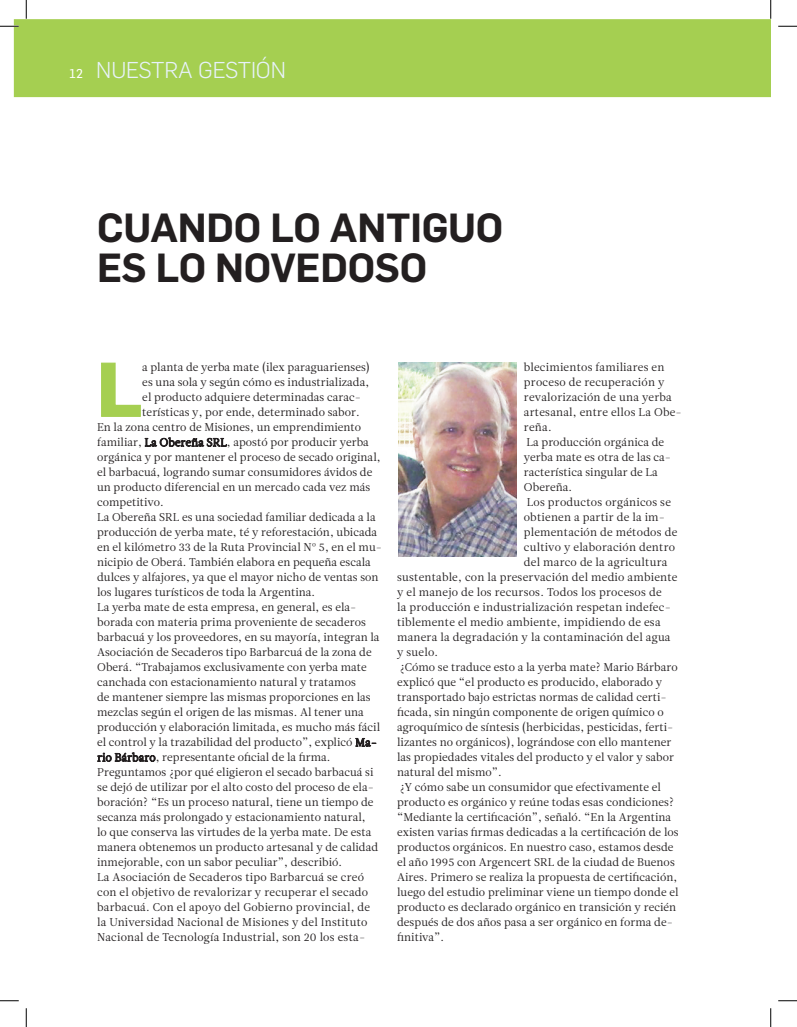
<style>
.page{position:relative;width:797px;height:1027px;background:#fff}
.page>*{position:absolute;margin:0;border:0;box-sizing:border-box;transform-origin:0 0}
.t1{font:700 74.38px "Flama";color:#a5cf51}
.t2{font:600 39.88px/39.8px "Flama";letter-spacing:-.005em;color:#231f20}
.t3{font:300 22.5px "Flama";color:#e7f2fa}
.t4{font:11.25px "Leitura News Roman 1";letter-spacing:.005em;color:#231f20}
.s1{font-family:"Flama Basic";font-weight:400;font-size:12.5px;color:#fff}
</style>
<div class="page">
<div style="left:14px;top:19px;width:756px;height:78px;background:#a5cf51"></div>
<svg style="left:101px;top:362px;width:40px;height:55px"></svg>
<svg style="left:145px;top:437px;width:82px;height:10px"></svg>
<svg style="left:355px;top:737px;width:21px;height:10px"></svg>
<svg style="left:97px;top:752px;width:59px;height:10px"></svg>
<img style="left:398px;top:362px;width:119px;height:195px">
<svg style="left:0;top:25px;width:19px;height:2px"></svg>
<svg style="left:778px;top:25px;width:19px;height:2px"></svg>
<svg style="left:0;top:1000px;width:19px;height:1px"></svg>
<svg style="left:778px;top:1000px;width:19px;height:1px"></svg>
<svg style="left:25px;top:0;width:2px;height:19px"></svg>
<svg style="left:25px;top:1008px;width:2px;height:19px"></svg>
<svg style="left:770px;top:0;width:1px;height:19px"></svg>
<svg style="left:770px;top:1008px;width:1px;height:19px"></svg>
<h3 class="t3" style="left:70px;top:55px;width:56px"><span class="s1">12</span> NUESTRA</h3>
<h3 class="t3" style="left:198px;top:55px;width:26px">GESTI</h3>
<h3 class="t3" style="left:256px;top:55px;width:31px">ÓN</h3>
<h2 class="t2" style="left:97px;top:205px;width:407px">CUANDO LO ANTIGUO<br>ES LO NOVEDOSO</h2>
<h1 class="t1" style="left:97px;top:336px;width:46px">L</h1>
<p class="t4" style="left:142px;top:361px;width:229px">a planta de yerba mate (ilex paraguarienses)</p>
<p class="t4" style="left:142px;top:376px;width:228px">es una sola y según cómo es industrializada,</p>
<p class="t4" style="left:142px;top:391px;width:220px">el producto adquiere determinadas carac-</p>
<p class="t4" style="left:142px;top:406px;width:219px">terísticas y, por ende, determinado sabor.</p>
<p class="t4" style="left:97px;top:421px;width:265px">En la zona centro de Misiones, un emprendimiento</p>
<p class="t4" style="left:97px;top:436px;width:273px">familiar, La Obereña SRL, apostó por producir yerba</p>
<p class="t4" style="left:97px;top:451px;width:285px">orgánica y por mantener el proceso de secado original,</p>
<p class="t4" style="left:97px;top:466px;width:277px">el barbacuá, logrando sumar consumidores ávidos de</p>
<p class="t4" style="left:97px;top:481px;width:274px">un producto diferencial en un mercado cada vez más</p>
<p class="t4" style="left:97px;top:496px;width:68px">competitivo.</p>
<p class="t4" style="left:97px;top:511px;width:280px">La Obereña SRL es una sociedad familiar dedicada a la</p>
<p class="t4" style="left:97px;top:526px;width:281px">producción de yerba mate, té y reforestación, ubicada</p>
<p class="t4" style="left:97px;top:541px;width:286px">en el kilómetro 33 de la Ruta Provincial Nº 5, en el mu-</p>
<p class="t4" style="left:97px;top:556px;width:275px">nicipio de Oberá. También elabora en pequeña escala</p>
<p class="t4" style="left:97px;top:571px;width:283px">dulces y alfajores, ya que el mayor nicho de ventas son</p>
<p class="t4" style="left:97px;top:586px;width:219px">los lugares turísticos de toda la Argentina.</p>
<p class="t4" style="left:97px;top:601px;width:261px">La yerba mate de esta empresa, en general, es ela-</p>
<p class="t4" style="left:97px;top:616px;width:270px">borada con materia prima proveniente de secaderos</p>
<p class="t4" style="left:97px;top:631px;width:284px">barbacuá y los proveedores, en su mayoría, integran la</p>
<p class="t4" style="left:97px;top:646px;width:276px">Asociación de Secaderos tipo Barbarcuá de la zona de</p>
<p class="t4" style="left:97px;top:661px;width:271px">Oberá. “Trabajamos exclusivamente con yerba mate</p>
<p class="t4" style="left:97px;top:676px;width:260px">canchada con estacionamiento natural y tratamos</p>
<p class="t4" style="left:97px;top:691px;width:275px">de mantener siempre las mismas proporciones en las</p>
<p class="t4" style="left:97px;top:706px;width:268px">mezclas según el origen de las mismas. Al tener una</p>
<p class="t4" style="left:97px;top:721px;width:284px">producción y elaboración limitada, es mucho más fácil</p>
<p class="t4" style="left:97px;top:736px;width:281px">el control y la trazabilidad del producto”, explicó Ma-</p>
<p class="t4" style="left:97px;top:751px;width:235px">rio Bárbaro, representante oficial de la firma.</p>
<p class="t4" style="left:97px;top:766px;width:278px">Preguntamos ¿por qué eligieron el secado barbacuá si</p>
<p class="t4" style="left:97px;top:781px;width:278px">se dejó de utilizar por el alto costo del proceso de ela-</p>
<p class="t4" style="left:97px;top:796px;width:278px">boración? “Es un proceso natural, tiene un tiempo de</p>
<p class="t4" style="left:97px;top:811px;width:270px">secanza más prolongado y estacionamiento natural,</p>
<p class="t4" style="left:97px;top:826px;width:276px">lo que conserva las virtudes de la yerba mate. De esta</p>
<p class="t4" style="left:97px;top:841px;width:282px">manera obtenemos un producto artesanal y de calidad</p>
<p class="t4" style="left:97px;top:856px;width:246px">inmejorable, con un sabor peculiar”, describió.</p>
<p class="t4" style="left:97px;top:871px;width:268px">La Asociación de Secaderos tipo Barbarcuá se creó</p>
<p class="t4" style="left:97px;top:886px;width:272px">con el objetivo de revalorizar y recuperar el secado</p>
<p class="t4" style="left:97px;top:901px;width:274px">barbacuá. Con el apoyo del Gobierno provincial, de</p>
<p class="t4" style="left:97px;top:916px;width:272px">la Universidad Nacional de Misiones y del Instituto</p>
<p class="t4" style="left:97px;top:931px;width:270px">Nacional de Tecnología Industrial, son 20 los esta-</p>
<p class="t4" style="left:524px;top:360px;width:142px">blecimientos familiares en</p>
<p class="t4" style="left:524px;top:375px;width:142px">proceso de recuperación y</p>
<p class="t4" style="left:524px;top:390px;width:149px">revalorización de una yerba</p>
<p class="t4" style="left:524px;top:405px;width:159px">artesanal, entre ellos La Obe-</p>
<p class="t4" style="left:524px;top:420px;width:29px">reña.</p>
<p class="t4" style="left:526px;top:435px;width:139px">La producción orgánica de</p>
<p class="t4" style="left:524px;top:450px;width:149px">yerba mate es otra de las ca-</p>
<p class="t4" style="left:524px;top:465px;width:135px">racterística singular de La</p>
<p class="t4" style="left:524px;top:480px;width:50px">Obereña.</p>
<p class="t4" style="left:527px;top:495px;width:146px">Los productos orgánicos se</p>
<p class="t4" style="left:524px;top:510px;width:143px">obtienen a partir de la im-</p>
<p class="t4" style="left:524px;top:525px;width:155px">plementación de métodos de</p>
<p class="t4" style="left:524px;top:540px;width:153px">cultivo y elaboración dentro</p>
<p class="t4" style="left:524px;top:555px;width:145px">del marco de la agricultura</p>
<p class="t4" style="left:397px;top:570px;width:282px">sustentable, con la preservación del medio ambiente</p>
<p class="t4" style="left:397px;top:585px;width:266px">y el manejo de los recursos. Todos los procesos de</p>
<p class="t4" style="left:397px;top:600px;width:275px">la producción e industrialización respetan indefec-</p>
<p class="t4" style="left:397px;top:615px;width:265px">tiblemente el medio ambiente, impidiendo de esa</p>
<p class="t4" style="left:397px;top:630px;width:275px">manera la degradación y la contaminación del agua</p>
<p class="t4" style="left:397px;top:645px;width:43px">y suelo.</p>
<p class="t4" style="left:400px;top:660px;width:279px">¿Cómo se traduce esto a la yerba mate? Mario Bárbaro</p>
<p class="t4" style="left:397px;top:675px;width:267px">explicó que “el producto es producido, elaborado y</p>
<p class="t4" style="left:397px;top:690px;width:271px">transportado bajo estrictas normas de calidad certi-</p>
<p class="t4" style="left:397px;top:705px;width:268px">ficada, sin ningún componente de origen químico o</p>
<p class="t4" style="left:397px;top:720px;width:278px">agroquímico de síntesis (herbicidas, pesticidas, ferti-</p>
<p class="t4" style="left:397px;top:735px;width:276px">lizantes no orgánicos), lográndose con ello mantener</p>
<p class="t4" style="left:397px;top:750px;width:278px">las propiedades vitales del producto y el valor y sabor</p>
<p class="t4" style="left:397px;top:765px;width:106px">natural del mismo”.</p>
<p class="t4" style="left:400px;top:780px;width:263px">¿Y cómo sabe un consumidor que efectivamente el</p>
<p class="t4" style="left:397px;top:795px;width:278px">producto es orgánico y reúne todas esas condiciones?</p>
<p class="t4" style="left:397px;top:810px;width:275px">“Mediante la certificación”, señaló. “En la Argentina</p>
<p class="t4" style="left:397px;top:825px;width:283px">existen varias firmas dedicadas a la certificación de los</p>
<p class="t4" style="left:397px;top:840px;width:278px">productos orgánicos. En nuestro caso, estamos desde</p>
<p class="t4" style="left:397px;top:855px;width:279px">el año 1995 con Argencert SRL de la ciudad de Buenos</p>
<p class="t4" style="left:397px;top:870px;width:282px">Aires. Primero se realiza la propuesta de certificación,</p>
<p class="t4" style="left:397px;top:885px;width:283px">luego del estudio preliminar viene un tiempo donde el</p>
<p class="t4" style="left:397px;top:900px;width:280px">producto es declarado orgánico en transición y recién</p>
<p class="t4" style="left:397px;top:915px;width:277px">después de dos años pasa a ser orgánico en forma de-</p>
<p class="t4" style="left:397px;top:930px;width:49px">finitiva”.</p>
</div>
